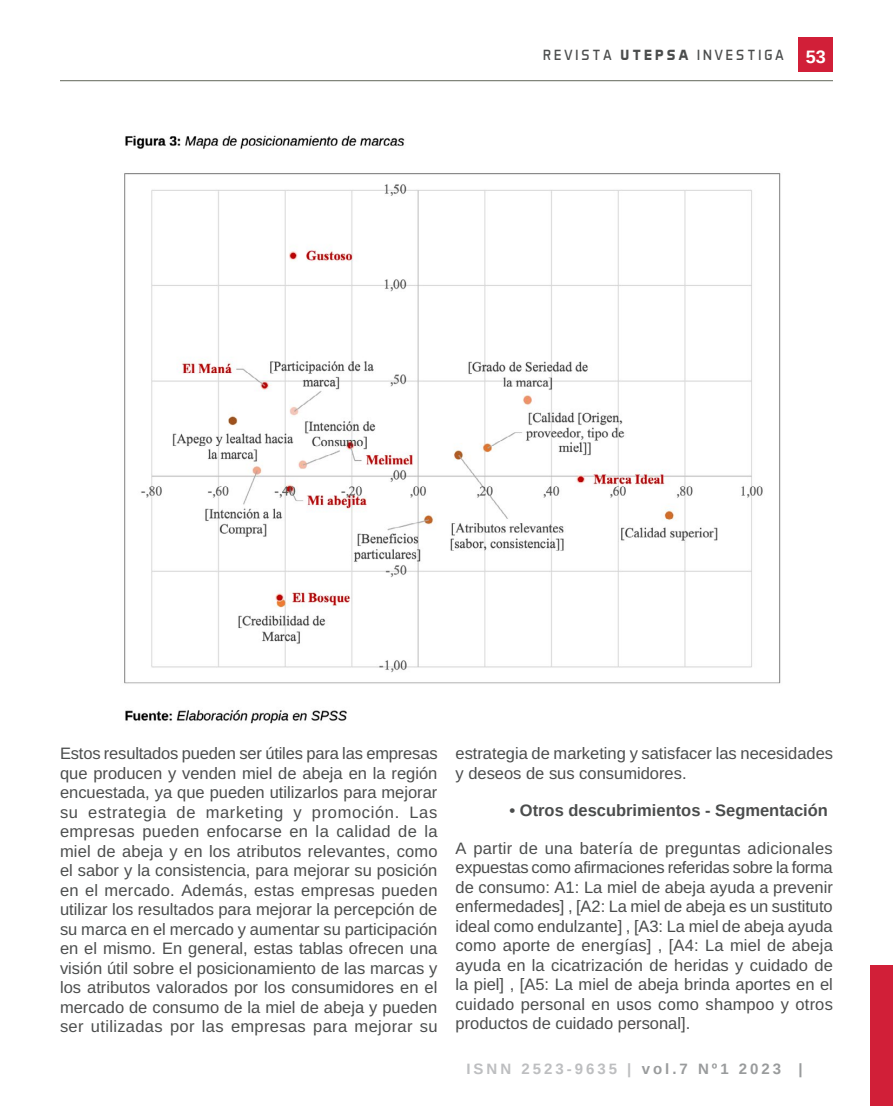
<style>
.page{position:relative;width:893px;height:1106px;background:#fff}
.page>*{position:absolute;margin:0;border:0;box-sizing:border-box;transform-origin:0 0}
.t1{font:16.5px/19.5px "Arimo";color:#4b4d4d;text-align:justify}
.t2{font:700 16.5px "Arimo";color:#4b4d4d}
.t3{font:700 15px "Arimo";letter-spacing:.2em;color:#bdbec0}
.t4{font:15px "Aero Matics";letter-spacing:.2em;color:#4b4d4d}
.s1{font-weight:700}
.s2{font-family:"Arimo";font-weight:700;font-size:18px;color:#fff}
.s3{color:#999b9c}
</style>
<div class="page">
<div style="left:798px;top:38px;width:35px;height:34px;background:#d11f38"></div>
<hr style="left:60px;top:80px;width:773px;height:1px;background:#73776c">
<div style="left:870px;top:965px;width:23px;height:141px;background:#d11f38"></div>
<img style="left:124px;top:135px;width:657px;height:589px">
<p class="t4" style="left:543px;top:46px;width:284px">REVISTA <span class="s1">UTEPSA</span> INVESTIGA <span class="s2">53</span></p>
<p class="t1" style="left:60px;top:743px;width:379px">Estos resultados pueden ser útiles para las empresas que producen y venden miel de abeja en la región encuestada, ya que pueden utilizarlos para mejorar su estrategia de marketing y promoción. Las empresas pueden enfocarse en la calidad de la miel de abeja y en los atributos relevantes, como el sabor y la consistencia, para mejorar su posición en el mercado. Además, estas empresas pueden utilizar los resultados para mejorar la percepción de su marca en el mercado y aumentar su participación en el mismo. En general, estas tablas ofrecen una visión útil sobre el posicionamiento de las marcas y los atributos valorados por los consumidores en el mercado de consumo de la miel de abeja y pueden ser utilizadas por las empresas para mejorar su</p>
<p class="t1" style="left:455px;top:744px;width:379px">estrategia de marketing y satisfacer las necesidades y deseos de sus consumidores.</p>
<p class="t2" style="left:509px;top:801px;width:320px">• Otros descubrimientos - Segmentación</p>
<p class="t1" style="left:455px;top:838px;width:379px">A partir de una batería de preguntas adicionales expuestas como afirmaciones referidas sobre la forma de consumo: A1: La miel de abeja ayuda a prevenir enfermedades] , [A2: La miel de abeja es un sustituto ideal como endulzante] , [A3: La miel de abeja ayuda como aporte de energías] , [A4: La miel de abeja ayuda en la cicatrización de heridas y cuidado de la piel] , [A5: La miel de abeja brinda aportes en el cuidado personal en usos como shampoo y otros productos de cuidado personal].</p>
<p class="t3" style="left:466px;top:1060px;width:338px">ISNN 2523-9635 | <span class="s3">vol.7 Nº1 2023 |</span></p>
</div>
